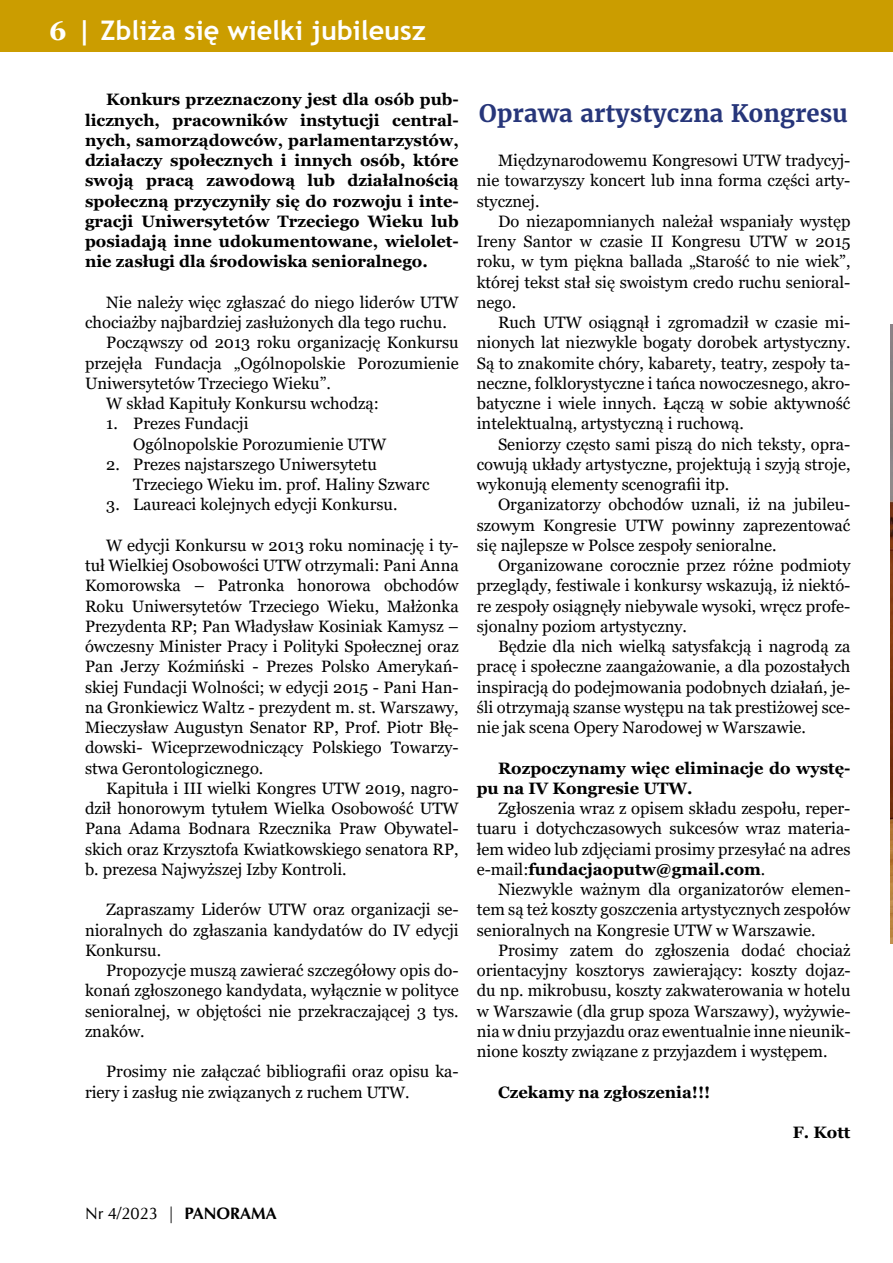
<style>
.page{position:relative;width:893px;height:1263px;background:#fff}
.page>*{position:absolute;margin:0;border:0;box-sizing:border-box;transform-origin:0 0}
.t1{font:700 27px "Trebuchet MS";color:#fff}
.t2{font:700 24px "Merriweather";color:#27367a}
.t3{font:16.5px/20.2px "Georgia";color:#000;text-align:justify}
.t4{font:700 16.5px/20.2px "Georgia";color:#000;text-align:justify}
.t5{font:700 16.5px "URW Classico";color:#000}
.s1{font-family:"Georgia"}
.s2{font-weight:700}
.s3{font-weight:400}
</style>
<div class="page">
<div style="left:0;top:0;width:893px;height:51px;background:#cb9d00"></div>
<img style="left:891px;top:324px;width:2px;height:620px">
<h1 class="t1" style="left:49px;top:14px;width:379px"><span class="s1">6</span> | Zbliża się wielki jubileusz</h1>
<p class="t4" style="left:85px;top:90px;width:375px;text-indent:21px">Konkurs przeznaczony jest dla osób pub&shy;licznych, pracowników instytucji central&shy;nych, samorządowców, parlamentarzystów, działaczy społecznych i innych osób, które swoją pracą zawodową lub działalnością społeczną przyczyniły się do rozwoju i inte&shy;gracji Uniwersytetów Trzeciego Wieku lub posiadają inne udokumentowane, wielolet&shy;nie zasługi dla środowiska senioralnego.</p>
<p class="t3" style="left:106px;top:292px;width:354px">Nie należy więc zgłaszać do niego liderów UTW</p>
<p class="t3" style="left:85px;top:313px;width:363px">chociażby najbardziej zasłużonych dla tego ruchu.</p>
<p class="t3" style="left:106px;top:333px;width:354px">Począwszy od 2013 roku organizację Konkursu</p>
<p class="t3" style="left:85px;top:353px;width:375px">przejęła Fundacja „Ogólnopolskie Porozumienie</p>
<p class="t3" style="left:85px;top:373px;width:247px">Uniwersytetów Trzeciego Wieku”.</p>
<p class="t3" style="left:106px;top:394px;width:274px">W skład Kapituły Konkursu wchodzą:</p>
<p class="t3" style="left:133px;top:414px;width:254px;text-indent:-27px">1. Prezes Fundacji<br>Ogólnopolskie Porozumienie UTW</p>
<p class="t3" style="left:133px;top:454px;width:298px;text-indent:-27px">2. Prezes najstarszego Uniwersytetu<br>Trzeciego Wieku im. prof. Haliny Szwarc</p>
<p class="t3" style="left:106px;top:495px;width:293px">3. Laureaci kolejnych edycji Konkursu.</p>
<p class="t3" style="left:85px;top:535px;width:375px;text-indent:21px">W edycji Konkursu w 2013 roku nominację i ty&shy;tuł Wielkiej Osobowości UTW otrzymali: Pani Anna Komorowska – Patronka honorowa obchodów Roku Uniwersytetów Trzeciego Wieku, Małżonka Prezydenta RP; Pan Władysław Kosiniak Kamysz – ówczesny Minister Pracy i Polityki Społecznej oraz Pan Jerzy Koźmiński - Prezes Polsko Amerykań&shy;skiej Fundacji Wolności; w edycji 2015 - Pani Han&shy;na Gronkiewicz Waltz - prezydent m. st. Warszawy, Mieczysław Augustyn Senator RP, Prof. Piotr Błę&shy;dowski- Wiceprzewodniczący Polskiego Towarzy&shy;stwa Gerontologicznego.</p>
<p class="t3" style="left:85px;top:778px;width:375px;text-indent:21px">Kapituła i III wielki Kongres UTW 2019, nagro&shy;dził honorowym tytułem Wielka Osobowość UTW Pana Adama Bodnara Rzecznika Praw Obywatel&shy;skich oraz Krzysztofa Kwiatkowskiego senatora RP, b. prezesa Najwyższej Izby Kontroli.</p>
<p class="t3" style="left:85px;top:900px;width:375px;text-indent:21px">Zapraszamy Liderów UTW oraz organizacji se&shy;nioralnych do zgłaszania kandydatów do IV edycji Konkursu.</p>
<p class="t3" style="left:85px;top:960px;width:375px;text-indent:21px">Propozycje muszą zawierać szczegółowy opis do&shy;konań zgłoszonego kandydata, wyłącznie w polityce senioralnej, w objętości nie przekraczającej 3 tys. znaków.</p>
<p class="t3" style="left:85px;top:1062px;width:375px;text-indent:21px">Prosimy nie załączać bibliografii oraz opisu ka&shy;riery i zasług nie związanych z ruchem UTW.</p>
<h2 class="t2" style="left:479px;top:98px;width:370px">Oprawa artystyczna Kongresu</h2>
<p class="t3" style="left:477px;top:151px;width:375px;text-indent:21px">Międzynarodowemu Kongresowi UTW tradycyj&shy;nie towarzyszy koncert lub inna forma części arty&shy;stycznej.</p>
<p class="t3" style="left:477px;top:211px;width:375px;text-indent:21px">Do niezapomnianych należał wspaniały występ Ireny Santor w czasie II Kongresu UTW w 2015 roku, w tym piękna ballada „Starość to nie wiek”, której tekst stał się swoistym credo ruchu senioral&shy;nego.</p>
<p class="t3" style="left:477px;top:313px;width:375px;text-indent:21px">Ruch UTW osiągnął i zgromadził w czasie mi&shy;nionych lat niezwykle bogaty dorobek artystyczny.<br>Są to znakomite chóry, kabarety, teatry, zespoły ta&shy;neczne, folklorystyczne i tańca nowoczesnego, akro&shy;batyczne i wiele innych. Łączą w sobie aktywność intelektualną, artystyczną i ruchową.</p>
<p class="t3" style="left:477px;top:434px;width:375px;text-indent:21px">Seniorzy często sami piszą do nich teksty, opra&shy;cowują układy artystyczne, projektują i szyją stroje, wykonują elementy scenografii itp.</p>
<p class="t3" style="left:477px;top:495px;width:375px;text-indent:21px">Organizatorzy obchodów uznali, iż na jubileu&shy;szowym Kongresie UTW powinny zaprezentować się najlepsze w Polsce zespoły senioralne.</p>
<p class="t3" style="left:477px;top:555px;width:375px;text-indent:21px">Organizowane corocznie przez różne podmioty przeglądy, festiwale i konkursy wskazują, iż niektó&shy;re zespoły osiągnęły niebywale wysoki, wręcz profe&shy;sjonalny poziom artystyczny.</p>
<p class="t3" style="left:477px;top:636px;width:375px;text-indent:21px">Będzie dla nich wielką satysfakcją i nagrodą za pracę i społeczne zaangażowanie, a dla pozostałych inspiracją do podejmowania podobnych działań, je&shy;śli otrzymają szanse występu na tak prestiżowej sce&shy;nie jak scena Opery Narodowej w Warszawie.</p>
<p class="t4" style="left:477px;top:758px;width:375px;text-indent:21px">Rozpoczynamy więc eliminacje do wystę&shy;pu na IV Kongresie UTW.</p>
<p class="t3" style="left:477px;top:798px;width:375px;text-indent:21px">Zgłoszenia wraz z opisem składu zespołu, reper&shy;tuaru i dotychczasowych sukcesów wraz materia&shy;łem wideo lub zdjęciami prosimy przesyłać na adres e-mail:<span class="s2">fundacjaoputw@gmail.com</span>.</p>
<p class="t3" style="left:477px;top:879px;width:375px;text-indent:21px">Niezwykle ważnym dla organizatorów elemen&shy;tem są też koszty goszczenia artystycznych zespołów senioralnych na Kongresie UTW w Warszawie.</p>
<p class="t3" style="left:477px;top:940px;width:375px;text-indent:21px">Prosimy zatem do zgłoszenia dodać chociaż orientacyjny kosztorys zawierający: koszty dojaz&shy;du np. mikrobusu, koszty zakwaterowania w hotelu w Warszawie (dla grup spoza Warszawy), wyżywie&shy;nia w dniu przyjazdu oraz ewentualnie inne nieunik&shy;nione koszty związane z przyjazdem i występem.</p>
<p class="t4" style="left:498px;top:1082px;width:214px">Czekamy na zgłoszenia!!!</p>
<p class="t4" style="left:793px;top:1122px;width:59px">F. Kott</p>
<p class="t5" style="left:85px;top:1203px;width:193px"><span class="s3">Nr 4/2023</span> | PANORAMA</p>
</div>
